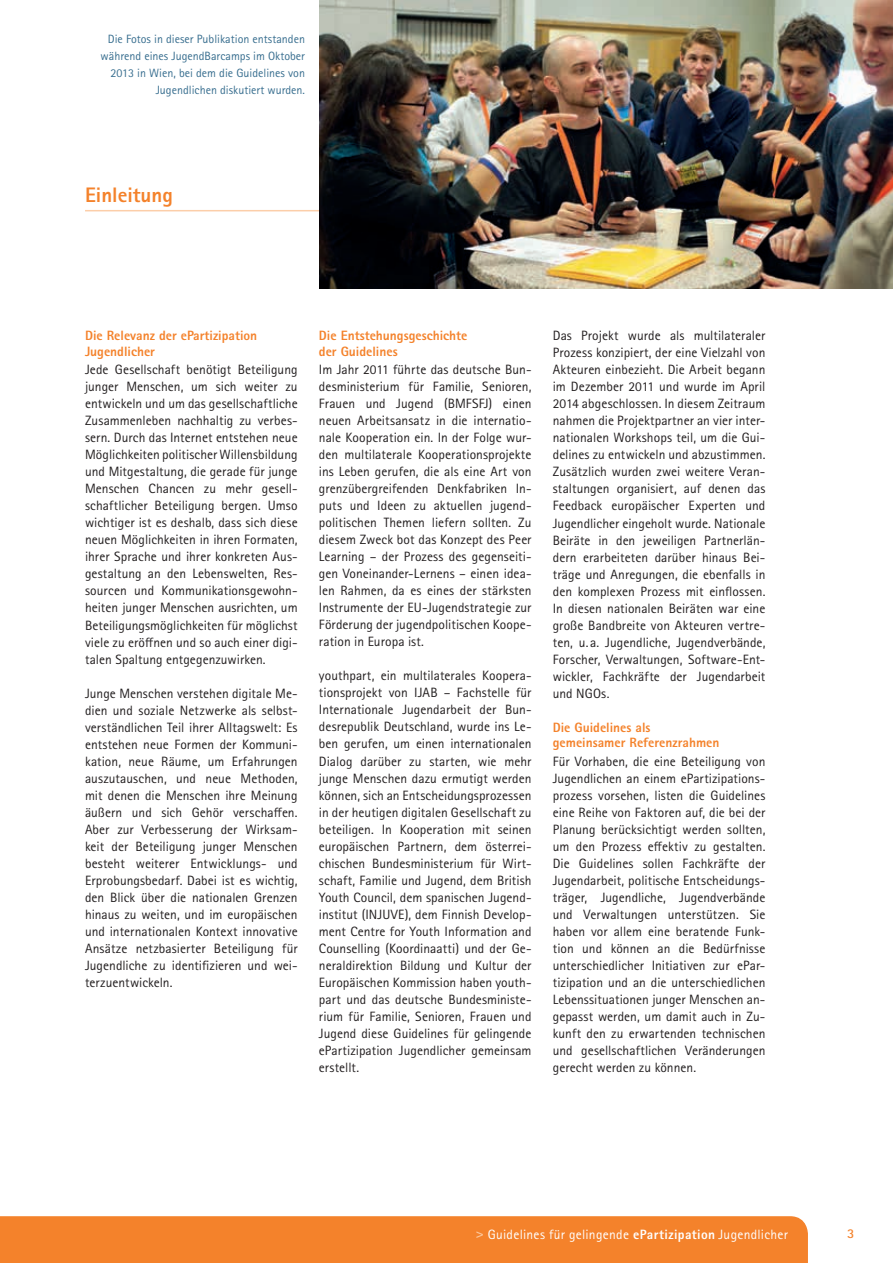
<style>
.page{position:relative;width:893px;height:1263px;background:#fff}
.page>*{position:absolute;margin:0;border:0;box-sizing:border-box;transform-origin:0 0}
.t1{font:800 21px "Rotis Sans Serif Pro";color:#f4822b}
.t2{font:13.5px/17px "Rotis Sans Serif Pro";color:#231f20;text-align:justify}
.t3{font:800 13.5px/15.5px "Rotis Sans Serif Pro";color:#f4822b}
.t4{font:13.5px "Rotis Sans Serif Pro";letter-spacing:.025em;color:#fff}
.t5{font:700 13.5px "Rotis Sans Serif Pro";color:#f4822b}
.t6{font:12px/17px "Rotis Sans Serif Pro";color:#386e8f;text-align:right}
.s1{font-weight:700;color:#fcc99e}
.s2{font-weight:800}
</style>
<div class="page">
<div style="left:0;top:1216px;width:808px;height:47px;background:#f4822b"></div>
<hr style="left:85px;top:210px;width:808px;height:1px;background:#fccea9">
<img style="left:320px;top:0;width:573px;height:288px">
<p class="t6" style="left:101px;top:30px;width:206px">Die Fotos in dieser Publikation entstanden während eines JugendBarcamps im Oktober 2013 in Wien, bei dem die Guidelines von Jugendlichen diskutiert wurden.</p>
<h1 class="t1" style="left:85px;top:181px;width:89px">Einleitung</h1>
<p class="t3" style="left:85px;top:328px;width:174px">Die Relevanz der ePartizipation<br>Jugendlicher</p>
<p class="t2" style="left:85px;top:361px;width:214px">Jede Gesellschaft benötigt Beteiligung junger Menschen, um sich weiter zu entwickeln und um das gesellschaftliche Zusammenleben nachhaltig zu verbes&shy;sern. Durch das Internet entstehen neue Möglichkeiten politischer Willensbildung und Mitgestaltung, die gerade für junge Menschen Chancen zu mehr gesell&shy;schaftlicher Beteiligung bergen. Umso wichtiger ist es deshalb, dass sich diese neuen Möglichkeiten in ihren Formaten, ihrer Sprache und ihrer konkreten Aus&shy;gestaltung an den Lebenswelten, Res&shy;sourcen und Kommunikationsgewohn&shy;heiten junger Menschen ausrichten, um Beteiligungsmöglichkeiten für möglichst viele zu eröffnen und so auch einer digi&shy;talen Spaltung entgegenzuwirken.</p>
<p class="t2" style="left:85px;top:685px;width:214px">Junge Menschen verstehen digitale Me&shy;dien und soziale Netzwerke als selbst&shy;verständlichen Teil ihrer Alltagswelt: Es entstehen neue Formen der Kommuni&shy;kation, neue Räume, um Erfahrungen auszutauschen, und neue Methoden, mit denen die Menschen ihre Meinung äußern und sich Gehör verschaffen.<br>Aber zur Verbesserung der Wirksam&shy;keit der Beteiligung junger Menschen besteht weiterer Entwicklungs- und Erprobungsbedarf. Dabei ist es wichtig, den Blick über die nationalen Grenzen hinaus zu weiten, und im europäischen und internationalen Kontext innovative Ansätze netzbasierter Beteiligung für Jugendliche zu identifizieren und wei&shy;terzuentwickeln.</p>
<p class="t3" style="left:319px;top:328px;width:150px">Die Entstehungsgeschichte der Guidelines</p>
<p class="t2" style="left:319px;top:361px;width:214px">Im Jahr 2011 führte das deutsche Bun&shy;desministerium für Familie, Senioren, Frauen und Jugend (BMFSFJ) einen neuen Arbeitsansatz in die internatio&shy;nale Kooperation ein. In der Folge wur&shy;den multilaterale Kooperationsprojekte ins Leben gerufen, die als eine Art von grenzübergreifenden Denkfabriken In&shy;puts und Ideen zu aktuellen jugend&shy;politischen Themen liefern sollten. Zu diesem Zweck bot das Konzept des Peer Learning – der Prozess des gegenseiti&shy;gen Voneinander-Lernens – einen idea&shy;len Rahmen, da es eines der stärksten Instrumente der EU-Jugendstrategie zur Förderung der jugendpolitischen Koope&shy;ration in Europa ist.</p>
<p class="t2" style="left:319px;top:667px;width:214px">youthpart, ein multilaterales Koopera&shy;tionsprojekt von IJAB – Fachstelle für Internationale Jugendarbeit der Bun&shy;desrepublik Deutschland, wurde ins Le&shy;ben gerufen, um einen internationalen Dialog darüber zu starten, wie mehr junge Menschen dazu ermutigt werden können, sich an Entscheidungsprozessen in der heutigen digitalen Gesellschaft zu beteiligen. In Kooperation mit seinen europäischen Partnern, dem österrei&shy;chischen Bundesministerium für Wirt&shy;schaft, Familie und Jugend, dem British Youth Council, dem spanischen Jugend&shy;institut (INJUVE), dem Finnish Develop&shy;ment Centre for Youth Information and Counselling (Koordinaatti) und der Ge&shy;neraldirektion Bildung und Kultur der Europäischen Kommission haben youth&shy;part und das deutsche Bundesministe&shy;rium für Familie, Senioren, Frauen und Jugend diese Guidelines für gelingende ePartizipation Jugendlicher gemeinsam erstellt.</p>
<p class="t2" style="left:553px;top:327px;width:214px">Das Projekt wurde als multilateraler Prozess konzipiert, der eine Vielzahl von Akteuren einbezieht. Die Arbeit begann im Dezember 2011 und wurde im April 2014 abgeschlossen. In diesem Zeitraum nahmen die Projektpartner an vier inter&shy;nationalen Workshops teil, um die Gui&shy;delines zu entwickeln und abzustimmen.<br>Zusätzlich wurden zwei weitere Veran&shy;staltungen organisiert, auf denen das Feedback europäischer Experten und Jugendlicher eingeholt wurde. Nationale Beiräte in den jeweiligen Partnerlän&shy;dern erarbeiteten darüber hinaus Bei&shy;träge und Anregungen, die ebenfalls in den komplexen Prozess mit einflossen.<br>In diesen nationalen Beiräten war eine große Bandbreite von Akteuren vertre&shy;ten, u. a. Jugendliche, Jugendverbände, Forscher, Verwaltungen, Software-Ent&shy;wickler, Fachkräfte der Jugendarbeit und NGOs.</p>
<p class="t3" style="left:553px;top:719px;width:168px">Die Guidelines als gemeinsamer Referenzrahmen</p>
<p class="t2" style="left:553px;top:753px;width:214px">Für Vorhaben, die eine Beteiligung von Jugendlichen an einem ePartizipations&shy;prozess vorsehen, listen die Guidelines eine Reihe von Faktoren auf, die bei der Planung berücksichtigt werden sollten, um den Prozess effektiv zu gestalten.<br>Die Guidelines sollen Fachkräfte der Jugendarbeit, politische Entscheidungs&shy;träger, Jugendliche, Jugendverbände und Verwaltungen unterstützen. Sie haben vor allem eine beratende Funk&shy;tion und können an die Bedürfnisse unterschiedlicher Initiativen zur ePar&shy;tizipation und an die unterschiedlichen Lebenssituationen junger Menschen an&shy;gepasst werden, um damit auch in Zu&shy;kunft den zu erwartenden technischen und gesellschaftlichen Veränderungen gerecht werden zu können.</p>
<p class="t4" style="left:476px;top:1226px;width:314px"><span class="s1">&gt;</span> Guidelines für gelingende <span class="s2">ePartizipation</span> Jugendlicher</p>
<p class="t5" style="left:847px;top:1225px;width:9px">3</p>
</div>
